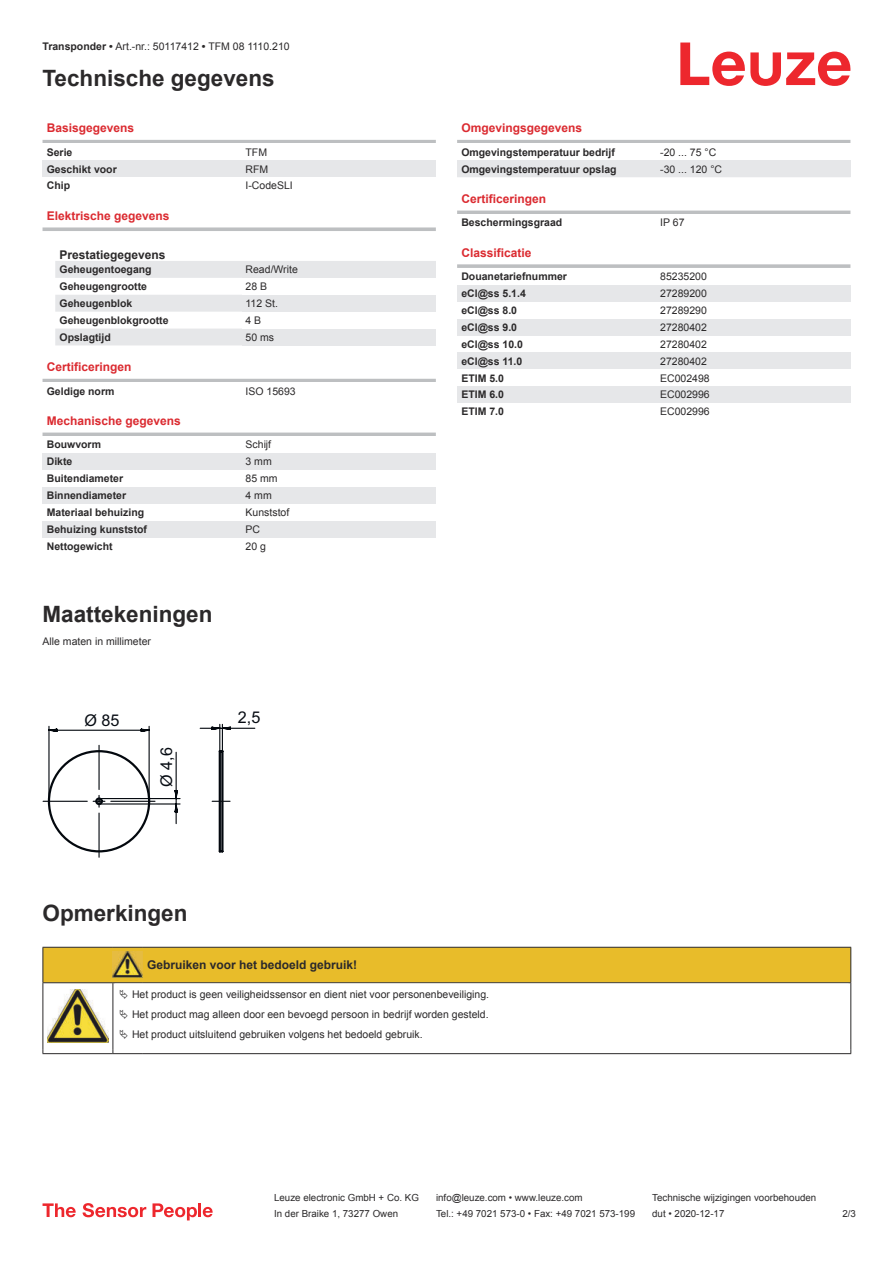
<style>
.page{position:relative;width:893px;height:1263px;background:#fff}
.page>*{position:absolute;margin:0;border:0;box-sizing:border-box;transform-origin:0 0}
.t1{font:700 22.5px "Arial";color:#2b292a}
.t2{font:16.2px "Arial";color:#070c13}
.t3{font:700 12px "Arial";color:#db2a30}
.t4{font:700 12px "Arial";color:#2b292a}
.t5{font:10.5px/20.2px "Arial";color:#2b292a;text-align:justify}
.t6{font:700 10.5px "Arial";color:#2b292a}
.t7{font:9.75px "Arial";color:#2b292a}
.s1{font-weight:700}
</style>
<div class="page">
<svg style="left:680px;top:43px;width:170px;height:43px"></svg>
<svg style="left:55px;top:261px;width:381px;height:85px;fill:#e6e7e9"></svg>
<hr style="left:43px;top:140px;width:393px;height:3px;background:#bdbfc1">
<div style="left:43px;top:160px;width:199px;height:17px;background:#e6e7e9"></div>
<div style="left:242px;top:160px;width:194px;height:17px;background:#e6e7e9"></div>
<svg style="left:43px;top:227px;width:393px;height:4px;background:#c4c6c8"></svg>
<div style="left:242px;top:261px;width:194px;height:17px;background:#e6e7e9"></div>
<div style="left:242px;top:278px;width:194px;height:17px;background:#fff"></div>
<div style="left:242px;top:295px;width:194px;height:17px;background:#e6e7e9"></div>
<div style="left:242px;top:312px;width:194px;height:17px;background:#fff"></div>
<div style="left:242px;top:329px;width:194px;height:16px;background:#e6e7e9"></div>
<hr style="left:43px;top:379px;width:393px;height:3px;background:#bdbfc1">
<hr style="left:43px;top:433px;width:393px;height:3px;background:#bdbfc1">
<div style="left:43px;top:453px;width:199px;height:17px;background:#e6e7e9"></div>
<div style="left:242px;top:453px;width:194px;height:17px;background:#e6e7e9"></div>
<div style="left:43px;top:487px;width:199px;height:17px;background:#e6e7e9"></div>
<div style="left:242px;top:487px;width:194px;height:17px;background:#e6e7e9"></div>
<div style="left:43px;top:521px;width:199px;height:17px;background:#e6e7e9"></div>
<div style="left:242px;top:521px;width:194px;height:17px;background:#e6e7e9"></div>
<hr style="left:457px;top:140px;width:393px;height:3px;background:#bdbfc1">
<div style="left:457px;top:160px;width:200px;height:17px;background:#e6e7e9"></div>
<div style="left:657px;top:160px;width:193px;height:17px;background:#e6e7e9"></div>
<hr style="left:457px;top:211px;width:393px;height:3px;background:#bdbfc1">
<svg style="left:457px;top:264px;width:393px;height:4px;background:#c3c5c7"></svg>
<div style="left:457px;top:285px;width:200px;height:17px;background:#e6e7e9"></div>
<div style="left:657px;top:285px;width:193px;height:17px;background:#e6e7e9"></div>
<div style="left:457px;top:319px;width:200px;height:17px;background:#e6e7e9"></div>
<div style="left:657px;top:319px;width:193px;height:17px;background:#e6e7e9"></div>
<div style="left:457px;top:352px;width:200px;height:17px;background:#e6e7e9"></div>
<div style="left:657px;top:352px;width:193px;height:17px;background:#e6e7e9"></div>
<div style="left:457px;top:386px;width:200px;height:17px;background:#e6e7e9"></div>
<div style="left:657px;top:386px;width:193px;height:17px;background:#e6e7e9"></div>
<svg style="left:43px;top:1203px;width:33px;height:14px"></svg>
<svg style="left:83px;top:1203px;width:63px;height:14px"></svg>
<svg style="left:153px;top:1203px;width:44px;height:17px"></svg>
<hr style="left:198px;top:1203px;width:3px;height:14px;background:#ed272d">
<svg style="left:203px;top:1207px;width:10px;height:10px"></svg>
<svg style="left:43px;top:723px;width:213px;height:135px"></svg>
<hr style="left:43px;top:1053px;width:70px;height:1px;background:#2b292a">
<hr style="left:113px;top:1053px;width:30px;height:1px;background:#2b292a">
<hr style="left:143px;top:1053px;width:708px;height:1px;background:#2b292a">
<svg style="left:43px;top:947px;width:808px;height:106px"></svg>
<p class="t5" style="left:43px;top:37px;width:249px"><span class="s1">Transponder •</span> Art.-nr.: 50117412 <span class="s1">•</span> TFM 08 1110.210</p>
<h1 class="t1" style="left:43px;top:70px;width:234px">Technische gegevens</h1>
<p class="t3" style="left:47px;top:123px;width:89px">Basisgegevens</p>
<p class="t6" style="left:47px;top:148px;width:27px">Serie</p>
<p class="t5" style="left:246px;top:143px;width:23px">TFM</p>
<p class="t6" style="left:47px;top:165px;width:72px">Geschikt voor</p>
<p class="t5" style="left:246px;top:160px;width:24px">RFM</p>
<p class="t6" style="left:47px;top:182px;width:25px">Chip</p>
<p class="t5" style="left:246px;top:177px;width:49px">I-CodeSLI</p>
<p class="t3" style="left:47px;top:211px;width:124px">Elektrische gegevens</p>
<p class="t4" style="left:60px;top:250px;width:108px">Prestatiegegevens</p>
<p class="t6" style="left:60px;top:265px;width:94px">Geheugentoegang</p>
<p class="t5" style="left:246px;top:260px;width:54px">Read/Write</p>
<p class="t6" style="left:60px;top:282px;width:89px">Geheugengrootte</p>
<p class="t5" style="left:246px;top:277px;width:23px">28 B</p>
<p class="t6" style="left:60px;top:299px;width:74px">Geheugenblok</p>
<p class="t5" style="left:246px;top:294px;width:34px">112 St.</p>
<p class="t6" style="left:60px;top:316px;width:111px">Geheugenblokgrootte</p>
<p class="t5" style="left:246px;top:311px;width:17px">4 B</p>
<p class="t6" style="left:60px;top:333px;width:53px">Opslagtijd</p>
<p class="t5" style="left:246px;top:328px;width:30px">50 ms</p>
<p class="t3" style="left:47px;top:362px;width:86px">Certificeringen</p>
<p class="t6" style="left:47px;top:387px;width:69px">Geldige norm</p>
<p class="t5" style="left:246px;top:382px;width:52px">ISO 15693</p>
<p class="t3" style="left:47px;top:416px;width:136px">Mechanische gegevens</p>
<p class="t6" style="left:47px;top:441px;width:56px">Bouwvorm</p>
<p class="t5" style="left:246px;top:435px;width:27px">Schijf</p>
<p class="t6" style="left:47px;top:458px;width:27px">Dikte</p>
<p class="t5" style="left:246px;top:452px;width:28px">3 mm</p>
<p class="t6" style="left:47px;top:474px;width:78px">Buitendiameter</p>
<p class="t5" style="left:246px;top:469px;width:34px">85 mm</p>
<p class="t6" style="left:47px;top:491px;width:81px">Binnendiameter</p>
<p class="t5" style="left:246px;top:486px;width:28px">4 mm</p>
<p class="t6" style="left:47px;top:508px;width:99px">Materiaal behuizing</p>
<p class="t5" style="left:246px;top:503px;width:45px">Kunststof</p>
<p class="t6" style="left:47px;top:525px;width:102px">Behuizing kunststof</p>
<p class="t5" style="left:246px;top:520px;width:16px">PC</p>
<p class="t6" style="left:47px;top:542px;width:67px">Nettogewicht</p>
<p class="t5" style="left:246px;top:537px;width:22px">20 g</p>
<h1 class="t1" style="left:43px;top:605px;width:172px">Maattekeningen</h1>
<p class="t5" style="left:43px;top:632px;width:110px">Alle maten in millimeter</p>
<h2 class="t2" style="left:84px;top:714px;width:37px">Ø 85</h2>
<h2 class="t2" style="left:160px;top:787px;width:41px;rotate:-90deg">Ø 4,6</h2>
<h2 class="t2" style="left:238px;top:711px;width:24px">2,5</h2>
<h1 class="t1" style="left:43px;top:904px;width:147px">Opmerkingen</h1>
<p class="t3" style="left:461px;top:123px;width:122px">Omgevingsgegevens</p>
<p class="t6" style="left:461px;top:148px;width:155px">Omgevingstemperatuur bedrijf</p>
<p class="t5" style="left:660px;top:143px;width:58px">-20 ... 75 °C</p>
<p class="t6" style="left:461px;top:165px;width:157px">Omgevingstemperatuur opslag</p>
<p class="t5" style="left:660px;top:160px;width:63px">-30 ... 120 °C</p>
<p class="t3" style="left:461px;top:194px;width:86px">Certificeringen</p>
<p class="t6" style="left:461px;top:219px;width:102px">Beschermingsgraad</p>
<p class="t5" style="left:660px;top:213px;width:26px">IP 67</p>
<p class="t3" style="left:461px;top:248px;width:72px">Classificatie</p>
<p class="t6" style="left:461px;top:272px;width:107px">Douanetariefnummer</p>
<p class="t5" style="left:660px;top:267px;width:48px">85235200</p>
<p class="t6" style="left:461px;top:289px;width:66px">eCl@ss 5.1.4</p>
<p class="t5" style="left:660px;top:284px;width:48px">27289200</p>
<p class="t6" style="left:461px;top:306px;width:57px">eCl@ss 8.0</p>
<p class="t5" style="left:660px;top:301px;width:48px">27289290</p>
<p class="t6" style="left:461px;top:323px;width:57px">eCl@ss 9.0</p>
<p class="t5" style="left:660px;top:318px;width:48px">27280402</p>
<p class="t6" style="left:461px;top:340px;width:63px">eCl@ss 10.0</p>
<p class="t5" style="left:660px;top:335px;width:48px">27280402</p>
<p class="t6" style="left:461px;top:357px;width:63px">eCl@ss 11.0</p>
<p class="t5" style="left:660px;top:352px;width:48px">27280402</p>
<p class="t6" style="left:461px;top:374px;width:44px">ETIM 5.0</p>
<p class="t5" style="left:660px;top:369px;width:51px">EC002498</p>
<p class="t6" style="left:461px;top:391px;width:44px">ETIM 6.0</p>
<p class="t5" style="left:660px;top:386px;width:51px">EC002996</p>
<p class="t6" style="left:461px;top:408px;width:44px">ETIM 7.0</p>
<p class="t5" style="left:660px;top:402px;width:51px">EC002996</p>
<p class="t4" style="left:147px;top:960px;width:212px">Gebruiken voor het bedoeld gebruik!</p>
<p class="t5" style="left:132px;top:985px;width:359px">Het product is geen veiligheidssensor en dient niet voor personenbeveiliging.<br>Het product mag alleen door een bevoegd persoon in bedrijf worden gesteld.<br>Het product uitsluitend gebruiken volgens het bedoeld gebruik.</p>
<p class="t7" style="left:274px;top:1194px;width:146px">Leuze electronic GmbH + Co. KG</p>
<p class="t7" style="left:436px;top:1194px;width:148px">info@leuze.com • www.leuze.com</p>
<p class="t7" style="left:652px;top:1194px;width:166px">Technische wijzigingen voorbehouden</p>
<p class="t7" style="left:274px;top:1210px;width:126px">In der Braike 1, 73277 Owen</p>
<p class="t7" style="left:436px;top:1210px;width:201px">Tel.: +49 7021 573-0 • Fax: +49 7021 573-199</p>
<p class="t7" style="left:652px;top:1210px;width:74px">dut • 2020-12-17</p>
<p class="t7" style="left:842px;top:1210px;width:15px">2 /3</p>
</div>
